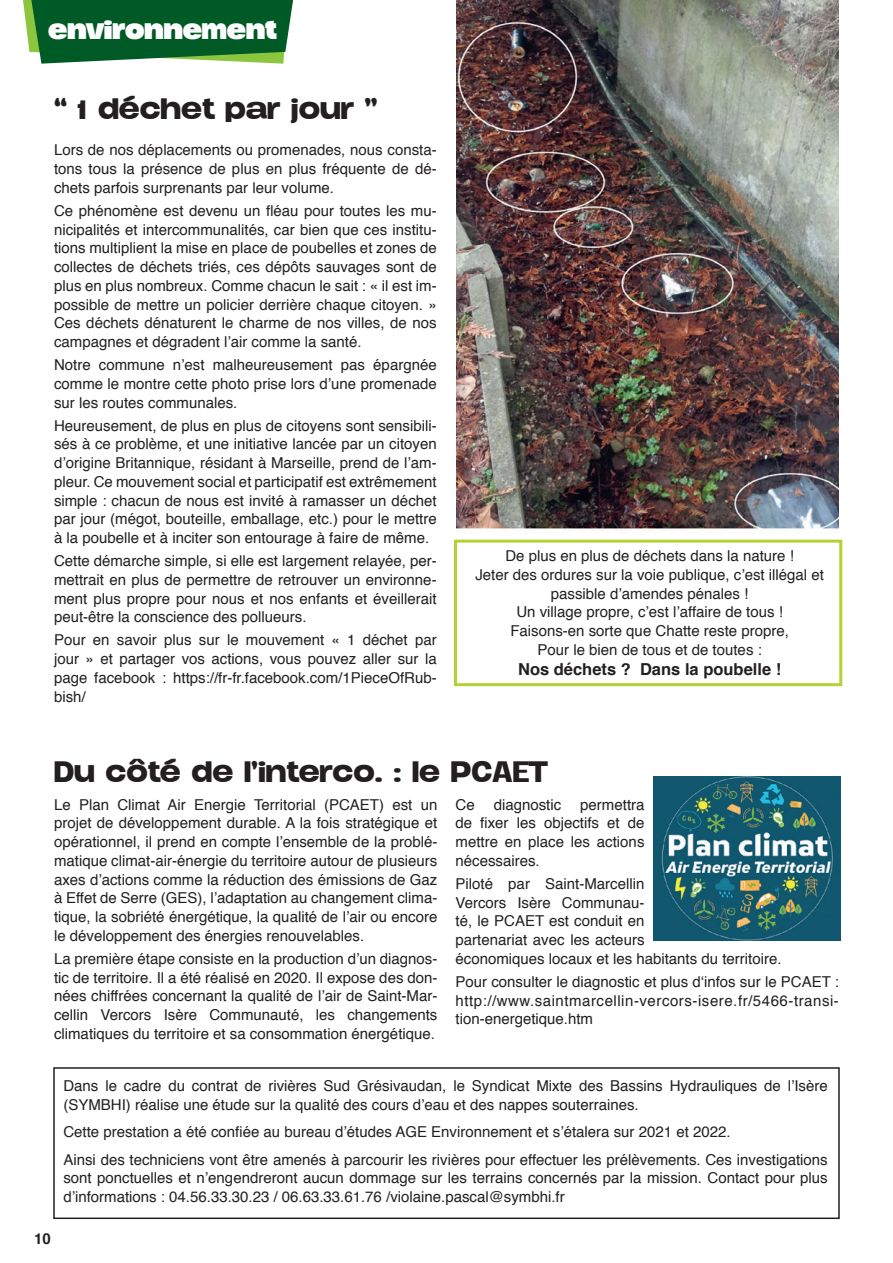
<style>
.page{position:relative;width:893px;height:1263px;background:#fff}
.page>*{position:absolute;margin:0;border:0;box-sizing:border-box;transform-origin:0 0}
.t1{font:500 27px "Duera PERSONALUSE Expanded";color:#231f20}
.t2{font:700 24px "Duera PERSONALUSE Expanded";color:#fff}
.t3{font:700 16.5px "Helvetica";color:#231f20}
.t4{font:15px/18.8px "Helvetica";color:#231f20;text-align:justify}
.t5{font:700 15px "Helvetica";color:#231f20}
</style>
<div class="page">
<svg style="left:23px;top:0;width:270px;height:64px"></svg>
<img style="left:456px;top:0;width:383px;height:529px">
<img style="left:653px;top:776px;width:188px;height:164px">
<div style="left:53px;top:1067px;width:787px;height:152px;border:2px solid #231f20"></div>
<div style="left:454px;top:540px;width:388px;height:146px;border:3px solid #b3d234"></div>
<h2 class="t2" style="left:48px;top:13px;width:230px">ENVIRONNEMENT</h2>
<h1 class="t1" style="left:54px;top:91px;width:325px">“ 1 déchet par jour ”</h1>
<p class="t4" style="left:54px;top:141px;width:384px">Lors de nos déplacements ou promenades, nous consta&shy;tons tous la présence de plus en plus fréquente de dé&shy;chets parfois surprenants par leur volume.</p>
<p class="t4" style="left:54px;top:202px;width:384px">Ce phénomène est devenu un fléau pour toutes les mu&shy;nicipalités et intercommunalités, car bien que ces institu&shy;tions multiplient la mise en place de poubelles et zones de collectes de déchets triés, ces dépôts sauvages sont de plus en plus nombreux. Comme chacun le sait : « il est im&shy;possible de mettre un policier derrière chaque citoyen. » Ces déchets dénaturent le charme de nos villes, de nos campagnes et dégradent l’air comme la santé.</p>
<p class="t4" style="left:54px;top:356px;width:384px">Notre commune n’est malheureusement pas épargnée comme le montre cette photo prise lors d’une promenade sur les routes communales.</p>
<p class="t4" style="left:54px;top:416px;width:384px">Heureusement, de plus en plus de citoyens sont sensibili&shy;sés à ce problème, et une initiative lancée par un citoyen d’origine Britannique, résidant à Marseille, prend de l’am&shy;pleur. Ce mouvement social et participatif est extrêmement simple : chacun de nous est invité à ramasser un déchet par jour (mégot, bouteille, emballage, etc.) pour le mettre à la poubelle et à inciter son entourage à faire de même.</p>
<p class="t4" style="left:54px;top:552px;width:384px">Cette démarche simple, si elle est largement relayée, per&shy;mettrait en plus de permettre de retrouver un environne&shy;ment plus propre pour nous et nos enfants et éveillerait peut-être la conscience des pollueurs.</p>
<p class="t4" style="left:54px;top:631px;width:384px">Pour en savoir plus sur le mouvement « 1 déchet par jour » et partager vos actions, vous pouvez aller sur la page facebook : https://fr-fr.facebook.com/1PieceOfRub&shy;bish/</p>
<p class="t4" style="left:475px;top:547px;width:350px;text-align:center">De plus en plus de déchets dans la nature !<br>Jeter des ordures sur la voie publique, c’est illégal et passible d’amendes pénales !<br>Un village propre, c’est l’affaire de tous !<br>Faisons-en sorte que Chatte reste propre,<br>Pour le bien de tous et de toutes :</p>
<p class="t3" style="left:518px;top:655px;width:265px">Nos déchets ? Dans la poubelle !</p>
<h1 class="t1" style="left:54px;top:754px;width:496px">Du côté de l’interco. : le PCAET</h1>
<p class="t4" style="left:54px;top:795px;width:385px">Le Plan Climat Air Energie Territorial (PCAET) est un projet de développement durable. A la fois stratégique et opérationnel, il prend en compte l’ensemble de la problé&shy;matique climat-air-énergie du territoire autour de plusieurs axes d’actions comme la réduction des émissions de Gaz à Effet de Serre (GES), l’adaptation au changement clima&shy;tique, la sobriété énergétique, la qualité de l’air ou encore le développement des énergies renouvelables.</p>
<p class="t4" style="left:54px;top:950px;width:385px">La première étape consiste en la production d’un diagnos&shy;tic de territoire. Il a été réalisé en 2020. Il expose des don&shy;nées chiffrées concernant la qualité de l’air de Saint-Mar&shy;cellin Vercors Isère Communauté, les changements climatiques du territoire et sa consommation énergétique.</p>
<p class="t4" style="left:455px;top:795px;width:21px">Ce</p>
<p class="t4" style="left:494px;top:795px;width:69px">diagnostic</p>
<p class="t4" style="left:455px;top:795px;width:190px;text-indent:125px">permettra de fixer les objectifs et de mettre en place les actions nécessaires.</p>
<p class="t4" style="left:455px;top:875px;width:327px;text-align:left">Piloté par Saint-Marcellin<br>Vercors Isère Communau-<br>té, le PCAET est conduit en<br>partenariat avec les acteurs<br>économiques locaux et les habitants du territoire.</p>
<p class="t4" style="left:455px;top:973px;width:385px">Pour consulter le diagnostic et plus d‘infos sur le PCAET : http://www.saintmarcellin-vercors-isere.fr/5466-transi&shy;tion-energetique.htm</p>
<p class="t5" style="left:34px;top:1227px;width:18px">10</p>
<p class="t4" style="left:63px;top:1077px;width:766px">Dans le cadre du contrat de rivières Sud Grésivaudan, le Syndicat Mixte des Bassins Hydrauliques de l’Isère (SYMBHI) réalise une étude sur la qualité des cours d’eau et des nappes souterraines.</p>
<p class="t4" style="left:63px;top:1119px;width:766px;line-height:27.3px">Cette prestation a été confiée au bureau d’études AGE Environnement et s’étalera sur 2021 et 2022.<br>Ainsi des techniciens vont être amenés à parcourir les rivières pour effectuer les prélèvements. Ces investigations</p>
<p class="t4" style="left:63px;top:1169px;width:766px">sont ponctuelles et n’engendreront aucun dommage sur les terrains concernés par la mission. Contact pour plus d’informations : 04.56.33.30.23 / 06.63.33.61.76 /violaine.pascal@symbhi.fr</p>
</div>
